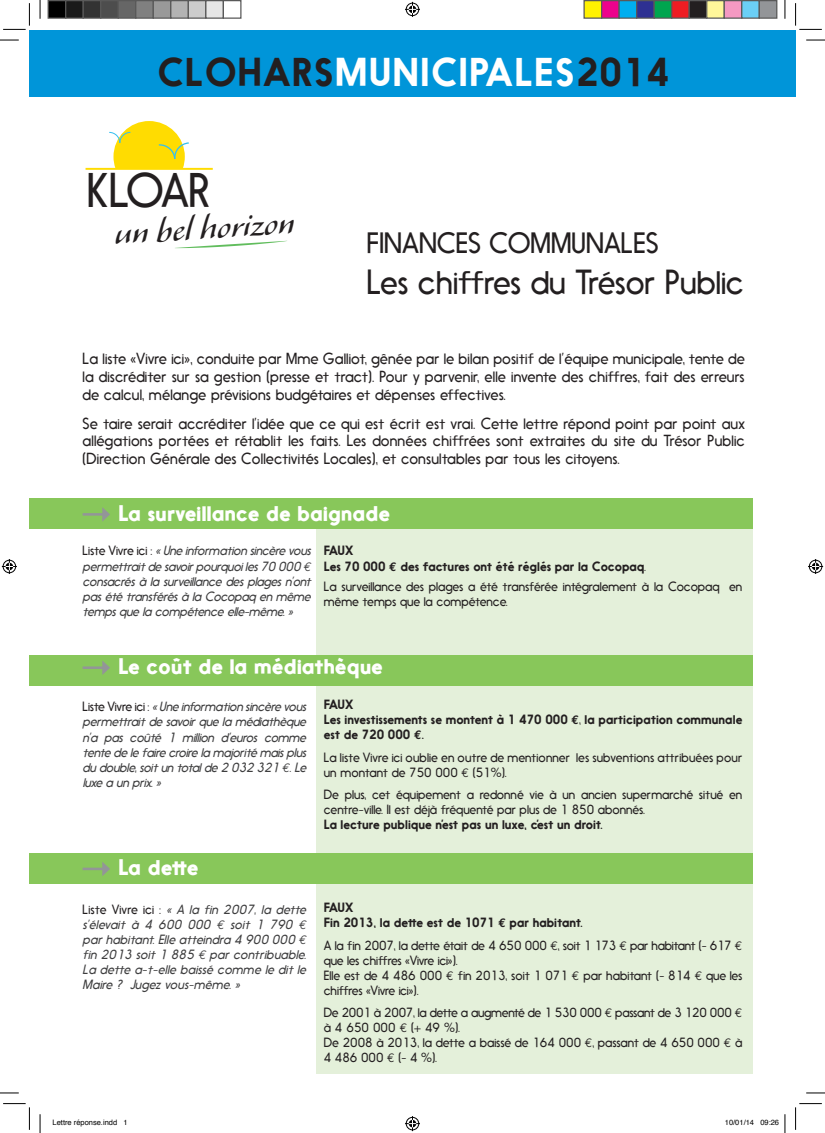
<style>
.page{position:relative;width:825px;height:1133px;background:#fff}
.page>*{position:absolute;margin:0;border:0;box-sizing:border-box;transform-origin:0 0}
.t1{font:300 45.38px "Ebisu";letter-spacing:-.03em;color:#231f20}
.t2{font:38.12px "Alexa Std";color:#231f20}
.t3{font:37.5px "Ebisu";letter-spacing:.025em;color:#231f20}
.t4{font:300 32.5px "Ebisu";letter-spacing:-.01em;color:#231f20}
.t5{font:300 27.5px "Ebisu";color:#231f20}
.t6{font:700 21.25px "Ebisu";letter-spacing:.01em;color:#fff}
.t7{font:300 15px/18px "Ebisu";color:#231f20;text-align:justify}
.t8{font:300 12.5px/15px "Ebisu";letter-spacing:-.01em;color:#231f20}
.t9{font:italic 300 12.5px/15px "Ebisu";letter-spacing:-.01em;color:#3e3e3f;text-align:justify}
.t10{font:12.5px/15px "Ebisu";color:#231f20}
.t11{font:7.5px "Helvetica";color:#000}
.s1{color:#fff}
.s2{font-family:"Euro Mono";font-weight:700}
.s3{font-weight:300}
.s4{font-style:normal;color:#231f20}
.s5{font-family:"Euro Mono";font-weight:400}
.s6{font-style:normal}
</style>
<div class="page">
<div style="left:316px;top:523px;width:436px;height:550px;background:#e4f0da"></div>
<div style="left:29px;top:853px;width:723px;height:31px;background:#88c75a"></div>
<div style="left:29px;top:655px;width:723px;height:30px;background:#88c75a"></div>
<div style="left:29px;top:498px;width:723px;height:31px;background:#88c75a"></div>
<div style="left:29px;top:30px;width:766px;height:67px;background:#0095d9"></div>
<hr style="left:85px;top:168px;width:128px;height:2px;background:#ffdc01">
<svg style="left:108px;top:121px;width:82px;height:47px"></svg>
<svg style="left:175px;top:241px;width:112px;height:7px"></svg>
<hr style="left:83px;top:666px;width:21px;height:3px;background:#939598">
<svg style="left:102px;top:661px;width:8px;height:14px"></svg>
<hr style="left:83px;top:513px;width:21px;height:2px;background:#939598">
<svg style="left:102px;top:507px;width:8px;height:14px"></svg>
<hr style="left:83px;top:867px;width:21px;height:3px;background:#939598">
<svg style="left:102px;top:862px;width:8px;height:14px"></svg>
<svg style="left:0;top:39px;width:19px;height:2px"></svg>
<svg style="left:806px;top:39px;width:18px;height:2px"></svg>
<svg style="left:0;top:1092px;width:19px;height:1px"></svg>
<svg style="left:806px;top:1092px;width:18px;height:1px"></svg>
<svg style="left:39px;top:0;width:2px;height:19px"></svg>
<svg style="left:39px;top:1114px;width:2px;height:18px"></svg>
<svg style="left:784px;top:0;width:1px;height:19px"></svg>
<svg style="left:3px;top:3px;width:27px;height:27px"></svg>
<svg style="left:3px;top:1103px;width:27px;height:26px"></svg>
<svg style="left:795px;top:3px;width:26px;height:27px"></svg>
<svg style="left:795px;top:1103px;width:26px;height:26px"></svg>
<svg style="left:405px;top:2px;width:15px;height:15px"></svg>
<svg style="left:405px;top:1116px;width:15px;height:15px"></svg>
<svg style="left:2px;top:559px;width:15px;height:15px"></svg>
<svg style="left:808px;top:559px;width:14px;height:15px"></svg>
<div style="left:48px;top:1px;width:18px;height:17px;background:#000"></div>
<div style="left:48px;top:0;width:18px;height:19px;border:1px solid #595959"></div>
<div style="left:66px;top:1px;width:17px;height:17px;background:#1a1a1a"></div>
<div style="left:65px;top:0;width:19px;height:19px;border:1px solid #595959"></div>
<div style="left:83px;top:1px;width:18px;height:17px;background:#333"></div>
<div style="left:83px;top:0;width:18px;height:19px;border:1px solid #595959"></div>
<div style="left:101px;top:1px;width:17px;height:17px;background:#4d4d4d"></div>
<div style="left:100px;top:0;width:19px;height:19px;border:1px solid #595959"></div>
<div style="left:118px;top:1px;width:18px;height:17px;background:#666"></div>
<div style="left:118px;top:0;width:18px;height:19px;border:1px solid #595959"></div>
<div style="left:136px;top:1px;width:17px;height:17px;background:#808080"></div>
<div style="left:135px;top:0;width:19px;height:19px;border:1px solid #595959"></div>
<div style="left:153px;top:1px;width:18px;height:17px;background:#999"></div>
<div style="left:153px;top:0;width:18px;height:19px;border:1px solid #595959"></div>
<div style="left:171px;top:1px;width:17px;height:17px;background:#b3b3b3"></div>
<div style="left:170px;top:0;width:19px;height:19px;border:1px solid #595959"></div>
<div style="left:188px;top:1px;width:18px;height:17px;background:#ccc"></div>
<div style="left:188px;top:0;width:18px;height:19px;border:1px solid #595959"></div>
<div style="left:206px;top:1px;width:17px;height:17px;background:#e6e6e6"></div>
<div style="left:205px;top:0;width:19px;height:19px;border:1px solid #595959"></div>
<div style="left:223px;top:0;width:18px;height:19px;border:1px solid #595959"></div>
<div style="left:583px;top:1px;width:18px;height:17px;background:#fff101"></div>
<div style="left:583px;top:0;width:19px;height:19px;border:1px solid #595959"></div>
<div style="left:601px;top:1px;width:17px;height:17px;background:#ed028c"></div>
<div style="left:600px;top:0;width:19px;height:19px;border:1px solid #595959"></div>
<div style="left:618px;top:1px;width:18px;height:17px;background:#00aeef"></div>
<div style="left:618px;top:0;width:19px;height:19px;border:1px solid #595959"></div>
<div style="left:636px;top:1px;width:17px;height:17px;background:#2e3092"></div>
<div style="left:635px;top:0;width:19px;height:19px;border:1px solid #595959"></div>
<div style="left:653px;top:1px;width:18px;height:17px;background:#00a54f"></div>
<div style="left:653px;top:0;width:19px;height:19px;border:1px solid #595959"></div>
<div style="left:671px;top:1px;width:17px;height:17px;background:#ee1d23"></div>
<div style="left:670px;top:0;width:19px;height:19px;border:1px solid #595959"></div>
<div style="left:688px;top:1px;width:18px;height:17px;background:#231f20"></div>
<div style="left:688px;top:0;width:19px;height:19px;border:1px solid #595959"></div>
<div style="left:706px;top:1px;width:17px;height:17px;background:#fff79a"></div>
<div style="left:705px;top:0;width:19px;height:19px;border:1px solid #595959"></div>
<div style="left:723px;top:1px;width:18px;height:17px;background:#f499c2"></div>
<div style="left:723px;top:0;width:19px;height:19px;border:1px solid #595959"></div>
<div style="left:741px;top:1px;width:17px;height:17px;background:#6bcff6"></div>
<div style="left:740px;top:0;width:19px;height:19px;border:1px solid #595959"></div>
<div style="left:758px;top:1px;width:18px;height:17px;background:#939598"></div>
<div style="left:758px;top:0;width:19px;height:19px;border:1px solid #595959"></div>
<svg style="left:784px;top:1114px;width:1px;height:18px"></svg>
<h3 class="t3" style="left:157px;top:49px;width:513px">CLOHARS<span class="s1">MUNICIPALES</span>2014</h3>
<h1 class="t1" style="left:88px;top:164px;width:124px">KLOAR</h1>
<h2 class="t2" style="left:112px;top:216px;width:182px;rotate:-4deg">un bel horizon</h2>
<h3 class="t5" style="left:367px;top:227px;width:293px">FINANCES COMMUNALES</h3>
<h3 class="t4" style="left:367px;top:263px;width:378px">Les chiffres du Trésor Public</h3>
<p class="t7" style="left:83px;top:350px;width:663px">La liste «Vivre ici», conduite par Mme Galliot, gênée par le bilan positif de l’équipe municipale, tente de la discréditer sur sa gestion (presse et tract). Pour y parvenir, elle invente des chiffres, fait des erreurs de calcul, mélange prévisions budgétaires et dépenses effectives.</p>
<p class="t7" style="left:83px;top:415px;width:663px;line-height:17.5px">Se taire serait accréditer l’idée que ce qui est écrit est vrai. Cette lettre répond point par point aux allégations portées et rétablit les faits. Les données chiffrées sont extraites du site du Trésor Public (Direction Générale des Collectivités Locales), et consultables par tous les citoyens.</p>
<h3 class="t6" style="left:118px;top:500px;width:273px">La surveillance de baignade</h3>
<p class="t10" style="left:323px;top:543px;width:324px">FAUX<br>Les 70 000 <span class="s2">€</span> des factures ont été réglés par la Cocopaq<span class="s3">.</span></p>
<p class="t8" style="left:323px;top:578px;width:420px">La surveillance des plages a été transférée intégralement à la Cocopaq en même temps que la compétence.</p>
<p class="t9" style="left:82px;top:543px;width:229px"><span class="s4">Liste Vivre ici :</span> « Une information sincère vous permettrait de savoir pourquoi les 70 000 <span class="s5">€ </span>consacrés à la surveillance des plages n’ont pas été transférés à la Cocopaq en même temps que la compétence elle-même. »</p>
<h3 class="t6" style="left:118px;top:653px;width:266px">Le coût de la médiathèque</h3>
<p class="t10" style="left:323px;top:697px;width:420px">FAUX<br>Les investissements se montent à 1 470 000 <span class="s2">€</span><span class="s3">,</span> la participation communale est de 720 000 <span class="s2">€</span>.</p>
<p class="t8" style="left:323px;top:749px;width:420px">La liste Vivre ici oublie en outre de mentionner les subventions attribuées pour un montant de 750 000 <span class="s5">€</span> (51%).</p>
<p class="t8" style="left:323px;top:787px;width:420px">De plus, cet équipement a redonné vie à un ancien supermarché situé en centre-ville. Il est déjà fréquenté par plus de 1 850 abonnés.</p>
<p class="t10" style="left:323px;top:817px;width:281px">La lecture publique n’est pas un luxe, c’est un droit.</p>
<p class="t9" style="left:82px;top:699px;width:225px"><span class="s4">Liste Vivre ici :</span> « Une information sincère vous permettrait de savoir que la médiathèque n’a pas coûté 1 million d’euros comme tente de le faire croire la majorité mais plus du double, soit un total de 2 032 321 <span class="s5">€</span><span class="s6">.</span> Le luxe a un prix. »</p>
<h3 class="t6" style="left:118px;top:854px;width:81px">La dette</h3>
<p class="t9" style="left:83px;top:902px;width:225px"><span class="s4">Liste Vivre ici :</span> « A la fin 2007, la dette s’élevait à 4 600 000 <span class="s5">€</span> soit 1 790 <span class="s5">€ </span>par habitant. Elle atteindra 4 900 000 <span class="s5">€ </span>fin 2013 soit 1 885 <span class="s5">€</span> par contribuable.<br>La dette a-t-elle baissé comme le dit le Maire ? Jugez vous-même. »</p>
<p class="t10" style="left:323px;top:899px;width:260px">FAUX<br>Fin 2013, la dette est de 1071 <span class="s2">€</span> par habitant.</p>
<p class="t8" style="left:323px;top:937px;width:420px">A la fin 2007, la dette était de 4 650 000 <span class="s5">€</span>, soit 1 173 <span class="s5">€</span> par habitant (- 617 <span class="s5">€ </span>que les chiffres «Vivre ici»).<br>Elle est de 4 486 000 <span class="s5">€</span> fin 2013, soit 1 071 <span class="s5">€</span> par habitant (- 814 <span class="s5">€</span> que les chiffres «Vivre ici»).</p>
<p class="t8" style="left:323px;top:1005px;width:420px">De 2001 à 2007, la dette a augmenté de 1 530 000 <span class="s5">€</span> passant de 3 120 000 <span class="s5">€ </span>à 4 650 000 <span class="s5">€</span> (+ 49 %).<br>De 2008 à 2013, la dette a baissé de 164 000 <span class="s5">€</span>, passant de 4 650 000 <span class="s5">€</span> à 4 486 000 <span class="s5">€</span> (- 4 %).</p>
<p class="t11" style="left:53px;top:1116px;width:77px">Lettre réponse.indd 1</p>
<p class="t11" style="left:724px;top:1116px;width:56px">10/01/14 09:26</p>
</div>
